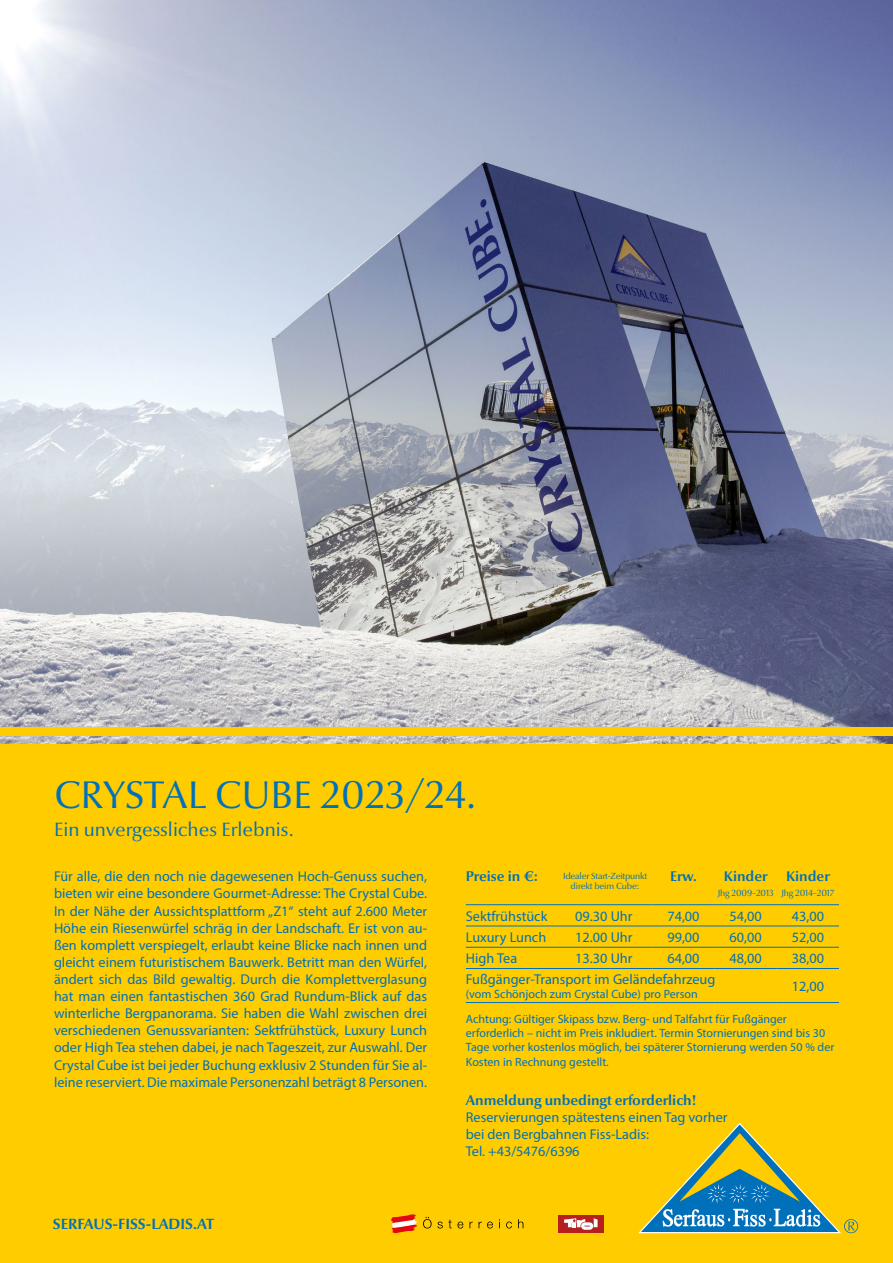
<style>
.page{position:relative;width:893px;height:1263px;background:#fff}
.page>*{position:absolute;margin:0;border:0;box-sizing:border-box;transform-origin:0 0}
.t1{font:39px "Optima Nova LT Pro";color:#0070ba}
.t2{font:19.5px "Optima Nova LT Pro";color:#0070ba}
.t3{font:700 15px "Optima Nova LT Pro";color:#0070ba}
.t4{font:14.25px/17.1px "Myriad Pro";color:#0070ba;text-align:justify}
.t5{font:700 14.25px "Optima Nova LT Pro";color:#0070ba}
.t6{font:12px/14.4px "Myriad Pro";color:#0070ba}
.t7{font:9px/10.5px "Optima Nova LT Pro";letter-spacing:-.02em;color:#0070ba;text-align:center}
</style>
<div class="page">
<img style="left:0;top:0;width:893px;height:744px">
<div style="left:0;top:744px;width:893px;height:519px;background:#fc0"></div>
<div style="left:0;top:727px;width:893px;height:9px;background:#fc0"></div>
<div style="left:558px;top:1215px;width:45px;height:17px;background:#b51f1f"></div>
<svg style="left:564px;top:1218px;width:34px;height:12px"></svg>
<svg style="left:638px;top:1122px;width:220px;height:112px"></svg>
<svg style="left:423px;top:1217px;width:40px;height:11px"></svg>
<svg style="left:469px;top:1221px;width:4px;height:7px"></svg>
<svg style="left:479px;top:1221px;width:14px;height:7px"></svg>
<svg style="left:506px;top:1221px;width:6px;height:7px"></svg>
<svg style="left:518px;top:1219px;width:5px;height:9px"></svg>
<svg style="left:391px;top:1214px;width:26px;height:19px"></svg>
<hr style="left:466px;top:904px;width:186px;height:1px;background:#0070ba">
<hr style="left:652px;top:904px;width:63px;height:1px;background:#0070ba">
<hr style="left:715px;top:904px;width:62px;height:1px;background:#0070ba">
<hr style="left:777px;top:904px;width:62px;height:1px;background:#0070ba">
<hr style="left:466px;top:925px;width:186px;height:1px;background:#0070ba">
<hr style="left:652px;top:925px;width:63px;height:1px;background:#0070ba">
<hr style="left:715px;top:925px;width:62px;height:1px;background:#0070ba">
<hr style="left:777px;top:925px;width:62px;height:1px;background:#0070ba">
<hr style="left:466px;top:947px;width:186px;height:1px;background:#0070ba">
<hr style="left:652px;top:947px;width:63px;height:1px;background:#0070ba">
<hr style="left:715px;top:947px;width:62px;height:1px;background:#0070ba">
<hr style="left:777px;top:947px;width:62px;height:1px;background:#0070ba">
<hr style="left:466px;top:968px;width:186px;height:1px;background:#0070ba">
<hr style="left:652px;top:968px;width:63px;height:1px;background:#0070ba">
<hr style="left:715px;top:968px;width:62px;height:1px;background:#0070ba">
<hr style="left:777px;top:968px;width:62px;height:1px;background:#0070ba">
<hr style="left:466px;top:1002px;width:186px;height:1px;background:#0070ba">
<hr style="left:652px;top:1002px;width:63px;height:1px;background:#0070ba">
<hr style="left:715px;top:1002px;width:62px;height:1px;background:#0070ba">
<hr style="left:777px;top:1002px;width:62px;height:1px;background:#0070ba">
<h1 class="t1" style="left:54px;top:771px;width:424px">CRYSTAL CUBE 2023/24.</h1>
<h2 class="t2" style="left:54px;top:817px;width:241px">Ein unvergessliches Erlebnis.</h2>
<p class="t4" style="left:54px;top:868px;width:375px">Für alle, die den noch nie dagewesenen Hoch-Genuss suchen, bieten wir eine besondere Gourmet-Adresse: The Crystal Cube.<br>In der Nähe der Aussichtsplattform „Z1“ steht auf 2.600 Meter Höhe ein Riesenwürfel schräg in der Landschaft. Er ist von au&shy;ßen komplett verspiegelt, erlaubt keine Blicke nach innen und gleicht einem futuristischem Bauwerk. Betritt man den Würfel, ändert sich das Bild gewaltig. Durch die Komplettverglasung hat man einen fantastischen 360 Grad Rundum-Blick auf das winterliche Bergpanorama. Sie haben die Wahl zwischen drei verschiedenen Genussvarianten: Sektfrühstück, Luxury Lunch oder High Tea stehen dabei, je nach Tageszeit, zur Auswahl. Der Crystal Cube ist bei jeder Buchung exklusiv 2 Stunden für Sie al&shy;leine reserviert. Die maximale Personenzahl beträgt 8 Personen.</p>
<p class="t5" style="left:466px;top:867px;width:74px">Preise in €:</p>
<p class="t5" style="left:670px;top:867px;width:28px">Erw.</p>
<p class="t5" style="left:724px;top:867px;width:45px">Kinder</p>
<p class="t5" style="left:786px;top:867px;width:45px">Kinder</p>
<p class="t7" style="left:781px;top:888px;width:55px">Jhg 2014–2017</p>
<p class="t7" style="left:563px;top:870px;width:86px">Idealer Start-Zeitpunkt direkt beim Cube:</p>
<p class="t7" style="left:718px;top:888px;width:57px">Jhg 2009–2013</p>
<p class="t4" style="left:466px;top:907px;width:83px">Sektfrühstück</p>
<p class="t4" style="left:575px;top:907px;width:59px">09.30 Uhr</p>
<p class="t4" style="left:667px;top:907px;width:34px">74,00</p>
<p class="t4" style="left:730px;top:907px;width:34px">54,00</p>
<p class="t4" style="left:792px;top:907px;width:34px">43,00</p>
<p class="t4" style="left:466px;top:928px;width:82px">Luxury Lunch</p>
<p class="t4" style="left:575px;top:928px;width:59px">12.00 Uhr</p>
<p class="t4" style="left:667px;top:928px;width:34px">99,00</p>
<p class="t4" style="left:730px;top:928px;width:34px">60,00</p>
<p class="t4" style="left:792px;top:928px;width:34px">52,00</p>
<p class="t4" style="left:466px;top:950px;width:53px">High Tea</p>
<p class="t4" style="left:575px;top:950px;width:59px">13.30 Uhr</p>
<p class="t4" style="left:667px;top:950px;width:34px">64,00</p>
<p class="t4" style="left:730px;top:950px;width:34px">48,00</p>
<p class="t4" style="left:792px;top:950px;width:34px">38,00</p>
<p class="t4" style="left:466px;top:970px;width:251px">Fußgänger-Transport im Geländefahrzeug</p>
<p class="t6" style="left:466px;top:987px;width:233px">(vom Schönjoch zum Crystal Cube) pro Person</p>
<p class="t4" style="left:792px;top:977px;width:34px">12,00</p>
<p class="t6" style="left:466px;top:1011px;width:370px">Achtung: Gültiger Skipass bzw. Berg- und Talfahrt für Fußgänger erforderlich – nicht im Preis inkludiert. Termin Stornierungen sind bis 30<br>Tage vorher kostenlos möglich, bei späterer Stornierung werden 50 % der Kosten in Rechnung gestellt.</p>
<p class="t3" style="left:53px;top:1215px;width:163px">SERFAUS-FISS-LADIS.AT</p>
<p class="t5" style="left:466px;top:1091px;width:232px">Anmeldung unbedingt erforderlich!</p>
<p class="t4" style="left:466px;top:1108px;width:263px;text-align:left">Reservierungen spätestens einen Tag vorher bei den Bergbahnen Fiss-Ladis:<br>Tel. +43/5476/6396</p>
</div>
